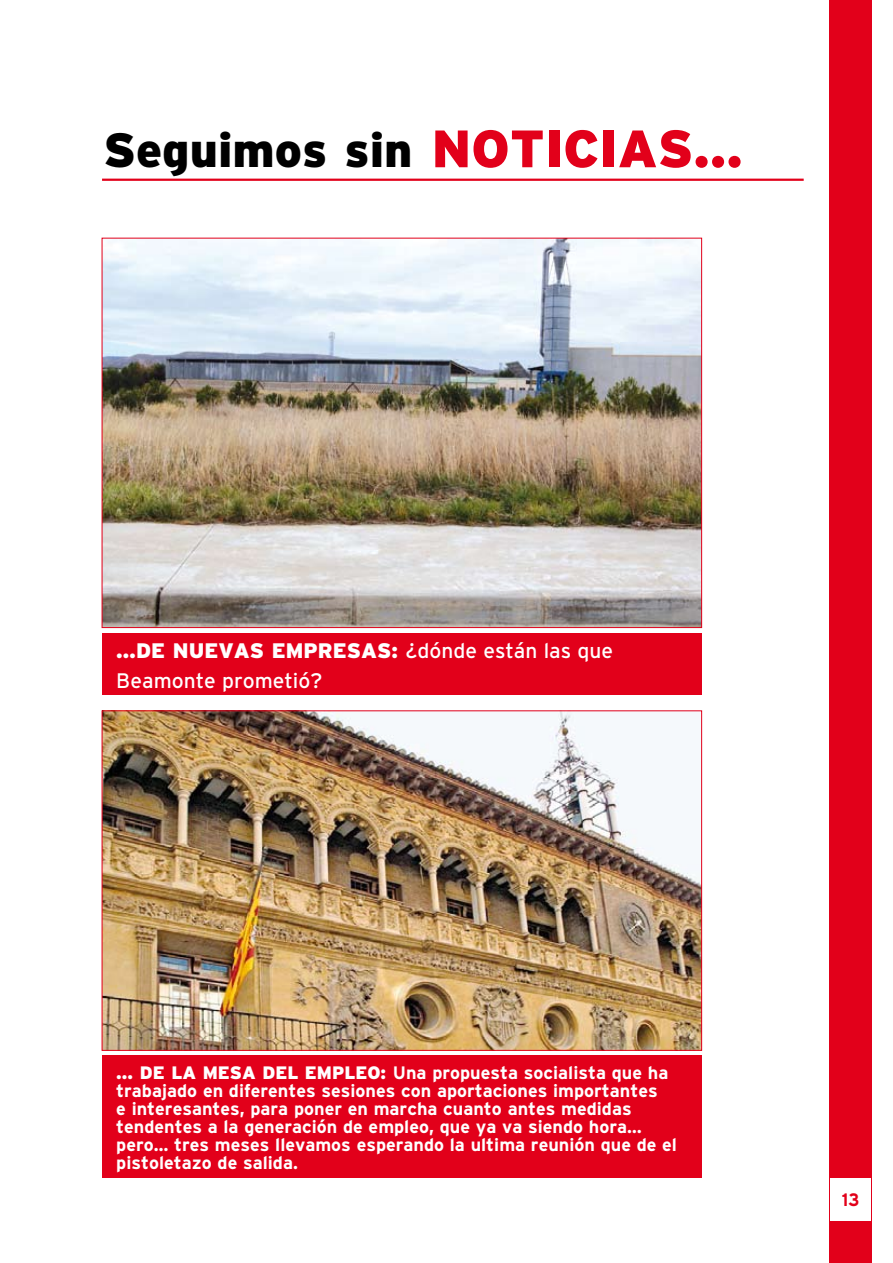
<style>
.page{position:relative;width:893px;height:1263px;background:#fff}
.page>*{position:absolute;margin:0;border:0;box-sizing:border-box;transform-origin:0 0}
.t1{font:900 48px "Interstate";color:#000}
.t2{font:21px/30px "Interstate";color:#fff}
.t3{font:700 18px/18px "Interstate";color:#fff}
.t4{font:700 18px "Interstate";color:#e2001a;scale:.95 1}
.s1{font-size:52.5px;color:#e2001a}
.s2{font-weight:900}
</style>
<div class="page">
<svg style="left:102px;top:238px;width:601px;height:686px"></svg>
<div style="left:829px;top:0;width:43px;height:1263px;background:#e2001a"></div>
<div style="left:830px;top:1178px;width:41px;height:42px;background:#fff"></div>
<hr style="left:102px;top:179px;width:702px;height:2px;background:#e2001a">
<div style="left:102px;top:634px;width:600px;height:61px;background:#e2001a"></div>
<div style="left:102px;top:1055px;width:600px;height:123px;background:#e2001a"></div>
<img style="left:104px;top:240px;width:596px;height:386px">
<img style="left:104px;top:712px;width:596px;height:337px">
<h1 class="t1" style="left:104px;top:123px;width:641px">Seguimos sin <span class="s1">NOTICIAS...</span></h1>
<p class="t2" style="left:116px;top:635px;width:498px"><span class="s2">…DE NUEVAS EMPRESAS:</span> ¿dónde están las que<br>Beamonte prometió?</p>
<p class="t3" style="left:116px;top:1063px;width:562px"><span class="s2">… DE LA MESA DEL EMPLEO:</span> Una propuesta socialista que ha trabajado en diferentes sesiones con aportaciones importantes<br>e interesantes, para poner en marcha cuanto antes medidas tendentes a la generación de empleo, que ya va siendo hora… pero… tres meses llevamos esperando la ultima reunión que de el pistoletazo de salida.</p>
<p class="t4" style="left:842px;top:1190px;width:20px">13</p>
</div>
